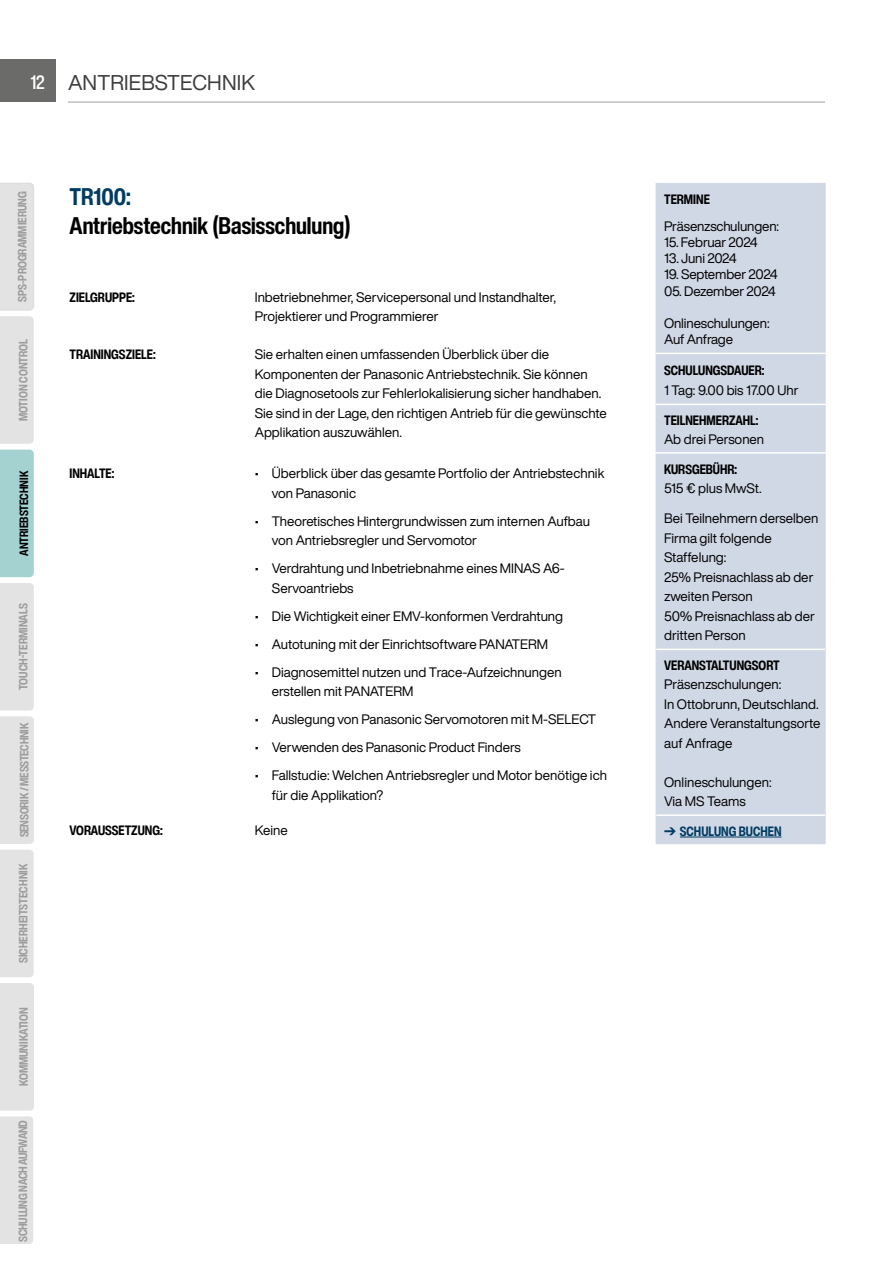
<style>
.page{position:relative;width:893px;height:1263px;background:#fff}
.page>*{position:absolute;margin:0;border:0;box-sizing:border-box;transform-origin:0 0}
.t1{font:700 condensed 24px "Helvetica Now Display";color:#000}
.t2{font:700 condensed 24px "Helvetica Now Display";color:#003c62}
.t3{font:21px "Helvetica Now Display";letter-spacing:.01em;color:#3c3c3b}
.t4{font:500 condensed 19.5px "Helvetica Now Display";color:#fff}
.t5{font:13.5px/19.5px "Helvetica Now Display";color:#000}
.t6{font:700 condensed 13.5px "Helvetica Now Display";color:#000}
.t7{font:13.5px "Helvetica Now Display";letter-spacing:-.025em;color:#000}
.t8{font:13.5px "Helvetica Now Display";letter-spacing:-.02em;color:#000}
.t9{font:700 condensed 13.5px "Helvetica Now Display";color:#003c62}
.t10{font:700 condensed 12px "Helvetica Now Display";letter-spacing:-.005em;color:#9d9d9c}
.t11{font:700 condensed 12px "Helvetica Now Display";color:#000}
</style>
<div class="page">
<div style="left:0;top:60px;width:55px;height:42px;background:#6b6b6a"></div>
<hr style="left:68px;top:102px;width:757px;height:1px;background:#9d9d9c">
<div style="left:656px;top:183px;width:170px;height:661px;background:#d1d8e5"></div>
<hr style="left:656px;top:353px;width:170px;height:1px;background:#fff">
<hr style="left:656px;top:404px;width:170px;height:1px;background:#fff">
<hr style="left:655px;top:452px;width:171px;height:2px;background:#fff">
<hr style="left:656px;top:649px;width:169px;height:1px;background:#fff">
<hr style="left:656px;top:814px;width:169px;height:2px;background:#fff">
<hr style="left:680px;top:837px;width:101px;height:1px;background:#003c62">
<div style="left:0;top:850px;width:34px;height:127px;background:#e3e3e3"></div>
<div style="left:0;top:716px;width:34px;height:128px;background:#e3e3e3"></div>
<div style="left:0;top:583px;width:34px;height:127px;background:#e3e3e3"></div>
<div style="left:0;top:450px;width:34px;height:127px;background:#a3d2d0"></div>
<div style="left:0;top:316px;width:34px;height:128px;background:#e3e3e3"></div>
<div style="left:0;top:183px;width:34px;height:127px;background:#e3e3e3"></div>
<div style="left:0;top:983px;width:34px;height:261px;background:#e3e3e3"></div>
<svg style="left:664px;top:827px;width:12px;height:8px"></svg>
<h3 class="t4" style="left:30px;top:70px;width:16px">12</h3>
<h2 class="t3" style="left:68px;top:68px;width:189px">ANTRIEBSTECHNIK</h2>
<p class="t10" style="left:14px;top:302px;width:112px;rotate:-90deg">SPS-PROGRAMMIERUNG</p>
<p class="t10" style="left:15px;top:421px;width:84px;rotate:-90deg">MOTION CONTROL</p>
<p class="t11" style="left:16px;top:556px;width:87px;rotate:-90deg">ANTRIEBSTECHNIK</p>
<p class="t10" style="left:15px;top:690px;width:88px;rotate:-90deg">TOUCH-TERMINALS</p>
<p class="t10" style="left:16px;top:837px;width:116px;rotate:-90deg">SENSORIK / MESSTECHNIK</p>
<p class="t10" style="left:15px;top:963px;width:101px;rotate:-90deg">SICHERHEITSTECHNIK</p>
<p class="t10" style="left:16px;top:1086px;width:80px;rotate:-90deg">KOMMUNIKATION</p>
<p class="t10" style="left:15px;top:1242px;width:123px;rotate:-90deg">SCHULUNG NACH AUFWAND</p>
<h1 class="t2" style="left:70px;top:181px;width:63px">TR100:</h1>
<h1 class="t1" style="left:70px;top:210px;width:282px">Antriebstechnik (Basisschulung)</h1>
<p class="t6" style="left:70px;top:288px;width:67px">ZIELGRUPPE:</p>
<p class="t5" style="left:255px;top:287px;width:303px">Inbetriebnehmer, Servicepersonal und Instandhalter,<br>Projektierer und Programmierer</p>
<p class="t6" style="left:70px;top:346px;width:88px">TRAININGSZIELE:</p>
<p class="t5" style="left:255px;top:345px;width:354px">Sie erhalten einen umfassenden Überblick über die Komponenten der Panasonic Antriebstechnik. Sie können die Diagnosetools zur Fehlerlokalisierung sicher handhaben.<br>Sie sind in der Lage, den richtigen Antrieb für die gewünschte Applikation auszuwählen.</p>
<p class="t6" style="left:70px;top:465px;width:46px">INHALTE:</p>
<p class="t5" style="left:272px;top:464px;width:334px;text-indent:-17px">• Überblick über das gesamte Portfolio der Antriebstechnik von Panasonic</p>
<p class="t5" style="left:272px;top:511px;width:320px;text-indent:-17px">• Theoretisches Hintergrundwissen zum internen Aufbau von Antriebsregler und Servomotor</p>
<p class="t5" style="left:272px;top:559px;width:294px;text-indent:-17px">• Verdrahtung und Inbetriebnahme eines MINAS A6-<br>Servoantriebs</p>
<p class="t5" style="left:255px;top:606px;width:310px">• Die Wichtigkeit einer EMV-konformen Verdrahtung</p>
<p class="t5" style="left:255px;top:634px;width:295px">• Autotuning mit der Einrichtsoftware PANATERM</p>
<p class="t5" style="left:272px;top:662px;width:291px;text-indent:-17px">• Diagnosemittel nutzen und Trace-Aufzeichnungen erstellen mit PANATERM</p>
<p class="t5" style="left:255px;top:710px;width:343px">• Auslegung von Panasonic Servomotoren mit M-SELECT</p>
<p class="t5" style="left:255px;top:738px;width:268px">• Verwenden des Panasonic Product Finders</p>
<p class="t5" style="left:272px;top:766px;width:337px;text-indent:-17px">• Fallstudie: Welchen Antriebsregler und Motor benötige ich für die Applikation?</p>
<p class="t6" style="left:70px;top:822px;width:95px">VORAUSSETZUNG:</p>
<p class="t5" style="left:255px;top:821px;width:34px">Keine</p>
<p class="t6" style="left:664px;top:190px;width:47px">TERMINE</p>
<p class="t5" style="left:664px;top:216px;width:116px">Präsenzschulungen:</p>
<p class="t8" style="left:664px;top:233px;width:95px">15. Februar 2024</p>
<p class="t5" style="left:664px;top:249px;width:74px">13. Juni 2024</p>
<p class="t5" style="left:664px;top:265px;width:115px">19. September 2024</p>
<p class="t7" style="left:664px;top:282px;width:113px">05. Dezember 2024</p>
<p class="t5" style="left:664px;top:315px;width:107px;line-height:16.2px">Onlineschulungen:<br>Auf Anfrage</p>
<p class="t6" style="left:664px;top:361px;width:102px">SCHULUNGSDAUER:</p>
<p class="t5" style="left:664px;top:380px;width:136px">1 Tag: 9.00 bis 17.00 Uhr</p>
<p class="t6" style="left:664px;top:411px;width:96px">TEILNEHMERZAHL:</p>
<p class="t5" style="left:664px;top:430px;width:102px">Ab drei Personen</p>
<p class="t6" style="left:664px;top:460px;width:75px">KURSGEBÜHR:</p>
<p class="t5" style="left:664px;top:478px;width:99px">515 € plus MwSt.</p>
<p class="t5" style="left:664px;top:509px;width:156px">Bei Teilnehmern derselben<br>Firma gilt folgende<br>Staffelung:<br>25% Preisnachlass ab der zweiten Person<br>50% Preisnachlass ab der dritten Person</p>
<p class="t6" style="left:664px;top:656px;width:117px">VERANSTALTUNGSORT</p>
<p class="t5" style="left:664px;top:675px;width:158px">Präsenzschulungen:<br>In Ottobrunn, Deutschland.<br>Andere Veranstaltungsorte auf Anfrage</p>
<p class="t5" style="left:664px;top:772px;width:109px">Onlineschulungen:<br>Via MS Teams</p>
<p class="t9" style="left:680px;top:822px;width:103px">SCHULUNG BUCHEN</p>
</div>
